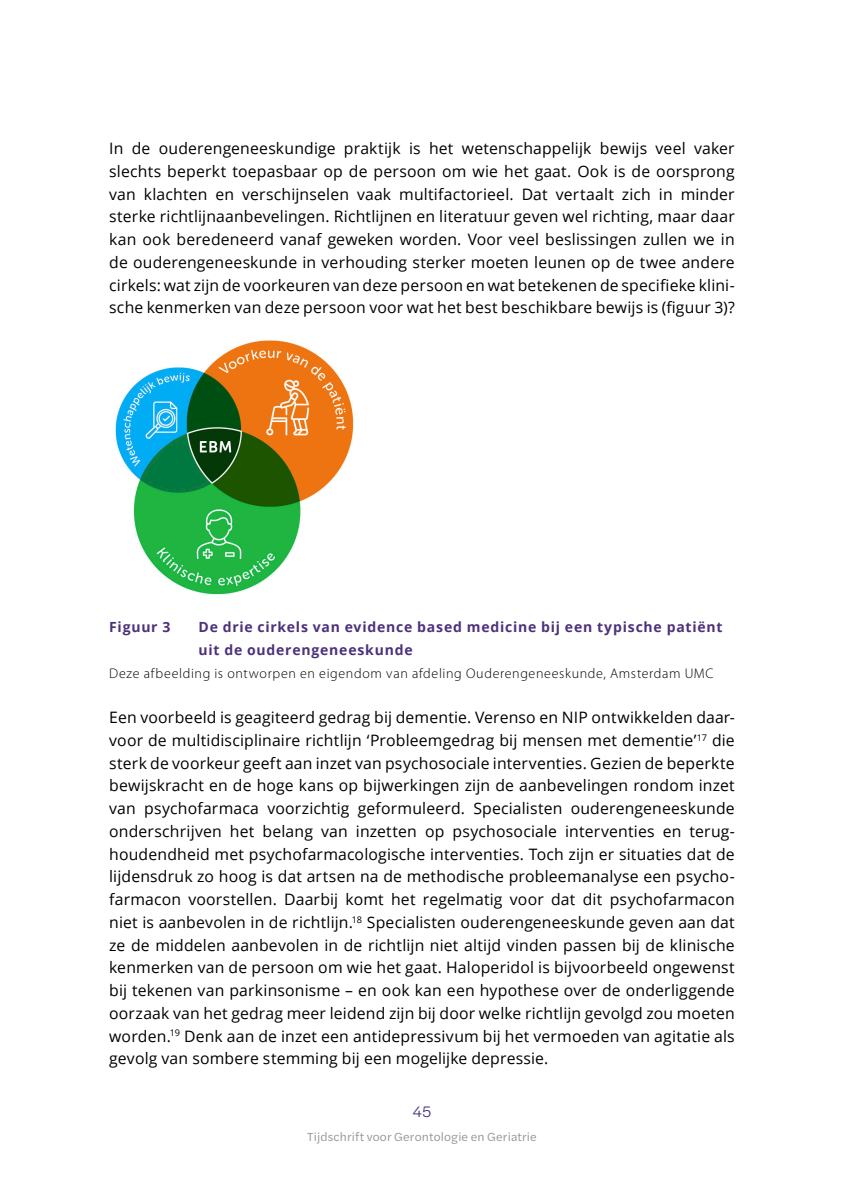
<style>
.page{position:relative;width:844px;height:1191px;background:#fff}
.page>*{position:absolute;margin:0;border:0;box-sizing:border-box;transform-origin:0 0}
.P_first{font:15.75px/22.8px "Open Sans";letter-spacing:.01em;color:#000;text-align:justify}
.t1{font:15.75px "Halyard Display";color:#4d317b}
.Caption_F{font:700 14px/22.8px "Open Sans";letter-spacing:.055em;color:#4d317b}
.Source_F{font:300 14px "Myriad Pro";letter-spacing:.045em;color:#000}
.t2{font:12.25px "Halyard Text";letter-spacing:.015em;color:#939498}
</style>
<div class="page">
<img style="left:115px;top:340px;width:239px;height:255px">
<p class="P_first" style="left:109px;top:137px;width:627px">In de ouderengeneeskundige praktijk is het wetenschappelijk bewijs veel vaker slechts beperkt toepasbaar op de persoon om wie het gaat. Ook is de oorsprong van klachten en verschijnselen vaak multifactorieel. Dat vertaalt zich in minder sterke richtlijnaanbevelingen. Richtlijnen en literatuur geven wel richting, maar daar kan ook beredeneerd vanaf geweken worden. Voor veel beslissingen zullen we in de ouderengeneeskunde in verhouding sterker moeten leunen op de twee andere cirkels: wat zijn de voorkeuren van deze persoon en wat betekenen de specifieke klini&shy;sche kenmerken van deze persoon voor wat het best beschikbare bewijs is (figuur 3)?</p>
<p class="Caption_F" style="left:109px;top:615px;width:63px">Figuur 3</p>
<p class="Caption_F" style="left:198px;top:615px;width:525px">De drie cirkels van evidence based medicine bij een typische patiënt uit de ouderengeneeskunde</p>
<p class="Source_F" style="left:109px;top:665px;width:605px">Deze afbeelding is ontworpen en eigendom van afdeling Ouderengeneeskunde, Amsterdam UMC</p>
<p class="P_first" style="left:109px;top:705px;width:627px">Een voorbeeld is geagiteerd gedrag bij dementie. Verenso en NIP ontwikkelden daar&shy;voor de multidisciplinaire richtlijn ‘Probleemgedrag bij mensen met dementie’<sup>17</sup> die sterk de voorkeur geeft aan inzet van psychosociale interventies. Gezien de beperkte bewijskracht en de hoge kans op bijwerkingen zijn de aanbevelingen rondom inzet van psychofarmaca voorzichtig geformuleerd. Specialisten ouderengeneeskunde onderschrijven het belang van inzetten op psychosociale interventies en terug&shy;houdendheid met psychofarmacologische interventies. Toch zijn er situaties dat de lijdensdruk zo hoog is dat artsen na de methodische probleemanalyse een psycho&shy;farmacon voorstellen. Daarbij komt het regelmatig voor dat dit psychofarmacon niet is aanbevolen in de richtlijn.<sup>18</sup> Specialisten ouderengeneeskunde geven aan dat ze de middelen aanbevolen in de richtlijn niet altijd vinden passen bij de klinische kenmerken van de persoon om wie het gaat. Haloperidol is bijvoorbeeld ongewenst bij tekenen van parkinsonisme – en ook kan een hypothese over de onderliggende oorzaak van het gedrag meer leidend zijn bij door welke richtlijn gevolgd zou moeten worden.<sup>19</sup> Denk aan de inzet een antidepressivum bij het vermoeden van agitatie als gevolg van sombere stemming bij een mogelijke depressie.</p>
<p class="t1" style="left:412px;top:1100px;width:20px">45</p>
<p class="t2" style="left:307px;top:1127px;width:231px">Tijdschrift voor Gerontologie en Geriatrie</p>
</div>
